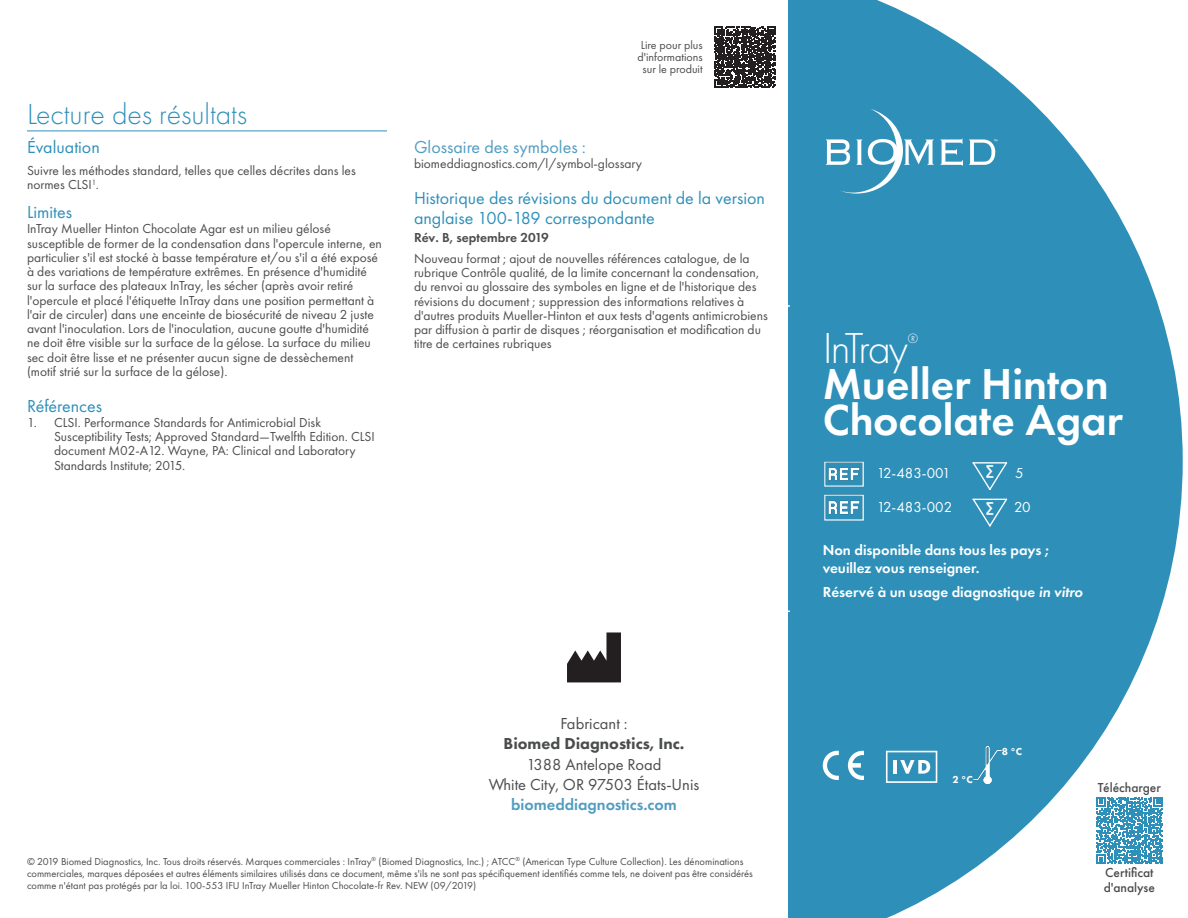
<style>
.page{position:relative;width:1188px;height:918px;background:#fff}
.page>*{position:absolute;margin:0;border:0;box-sizing:border-box;transform-origin:0 0}
.t1{font:600 45px/36px "Futura PT";color:#fff}
.t2{font:300 45px "Futura PT";letter-spacing:-.055em;color:#fff}
.Header_Main{font:300 30px "Futura PT";color:#2e90b9}
.Section_Header{font:18px/19.5px "Futura PT";color:#2e90b9}
.t3{font:18px "Futura PT";color:#529dc1}
.t4{font:16.5px "Futura PT";color:#4b4c4d}
.t5{font:800 16.5px "Futura PT";color:#4b4c4d}
.t6{font:600 16.5px "Futura PT";color:#529dc1}
.t7{font:600 15px/18px "Futura PT";color:#fff}
.t8{font:15px "Futura PT";color:#fff}
.t9{font:700 15px "Calibri";color:#fff}
.t10{font:300 13.95px "Futura PT";color:#fff}
.t11{font:13.5px/14.2px "Futura PT";color:#4b4c4d}
.t12{font:500 13.5px/14.2px "Futura PT";color:#4b4c4d}
.t13{font:600 13.5px "Futura PT";color:#4b4c4d}
.Photo_Caption{font:12px/12px "Futura PT";color:#4b4c4d;text-align:center}
.Photo_Caption-2{font:10.5px/12px "Futura PT";color:#4b4c4d}
.Photo_Caption-3{font:800 10.5px "Futura PT";color:#fff}
.s1{font-family:"Futura PT";font-weight:400}
.s2{font-style:italic}
</style>
<div class="page">
<svg style="left:788px;top:0;width:395px;height:918px;fill:#2e90b9"></svg>
<svg style="left:1096px;top:797px;width:67px;height:67px"></svg>
<svg style="left:940px;top:139px;width:23px;height:27px"></svg>
<svg style="left:826px;top:109px;width:108px;height:85px;background:#51a2c4"></svg>
<svg style="left:969px;top:139px;width:28px;height:26px"></svg>
<svg style="left:715px;top:27px;width:60px;height:60px"></svg>
<hr style="left:27px;top:131px;width:360px;height:1px;background:#2e90b9">
<svg style="left:567px;top:632px;width:54px;height:50px"></svg>
<img style="left:824px;top:461px;width:40px;height:26px">
<img style="left:824px;top:495px;width:40px;height:25px">
<svg style="left:971px;top:461px;width:38px;height:67px;background:#439bc0"></svg>
<img style="left:966px;top:744px;width:43px;height:43px">
<svg style="left:823px;top:751px;width:16px;height:29px"></svg>
<svg style="left:848px;top:751px;width:16px;height:29px"></svg>
<svg style="left:886px;top:751px;width:51px;height:32px"></svg>
<p class="Header_Main" style="left:27px;top:97px;width:222px">Lecture des résultats</p>
<p class="Section_Header" style="left:27px;top:137px;width:74px">Évaluation</p>
<p class="t11" style="left:27px;top:163px;width:330px">Suivre les méthodes standard, telles que celles décrites dans les normes CLSI<sup>1</sup>.</p>
<p class="Section_Header" style="left:27px;top:202px;width:47px">Limites</p>
<p class="t11" style="left:27px;top:222px;width:356px">InTray Mueller Hinton Chocolate Agar est un milieu gélosé susceptible de former de la condensation dans l'opercule interne, en particulier s'il est stocké à basse température et/ou s'il a été exposé à des variations de température extrêmes. En présence d'humidité sur la surface des plateaux InTray, les sécher (après avoir retiré l'opercule et placé l'étiquette InTray dans une position permettant à l'air de circuler) dans une enceinte de biosécurité de niveau 2 juste avant l'inoculation. Lors de l'inoculation, aucune goutte d'humidité ne doit être visible sur la surface de la gélose. La surface du milieu sec doit être lisse et ne présenter aucun signe de dessèchement (motif strié sur la surface de la gélose).</p>
<p class="Section_Header" style="left:27px;top:396px;width:77px">Références</p>
<p class="t11" style="left:54px;top:415px;width:322px;text-indent:-27px">1. CLSI. Performance Standards for Antimicrobial Disk Susceptibility Tests; Approved Standard—Twelfth Edition. CLSI document M02-A12. Wayne, PA: Clinical and Laboratory Standards Institute; 2015.</p>
<p class="Photo_Caption" style="left:637px;top:39px;width:67px">Lire pour plus d'informations sur le produit</p>
<p class="t3" style="left:414px;top:137px;width:173px">Glossaire des symboles :</p>
<p class="t11" style="left:414px;top:157px;width:230px">biomeddiagnostics.com/l/symbol-glossary</p>
<p class="Section_Header" style="left:414px;top:189px;width:352px">Historique des révisions du document de la version anglaise 100-189 correspondante</p>
<p class="t13" style="left:414px;top:229px;width:136px">Rév. B, septembre 2019</p>
<p class="t11" style="left:414px;top:251px;width:355px">Nouveau format ; ajout de nouvelles références catalogue, de la rubrique Contrôle qualité, de la limite concernant la condensation, du renvoi au glossaire des symboles en ligne et de l'historique des révisions du document ; suppression des informations relatives à d'autres produits Mueller-Hinton et aux tests d'agents antimicrobiens par diffusion à partir de disques ; réorganisation et modification du titre de certaines rubriques</p>
<p class="t4" style="left:561px;top:714px;width:68px">Fabricant :</p>
<p class="t5" style="left:504px;top:733px;width:182px">Biomed Diagnostics, Inc.</p>
<p class="t4" style="left:526px;top:754px;width:137px">1388 Antelope Road</p>
<p class="t4" style="left:489px;top:774px;width:212px">White City, OR 97503 États-Unis</p>
<p class="t6" style="left:511px;top:794px;width:167px">biomeddiagnostics.com</p>
<p class="Photo_Caption-2" style="left:27px;top:855px;width:727px">© 2019 Biomed Diagnostics, Inc. Tous droits réservés. Marques commerciales : InTray<sup>®</sup> (Biomed Diagnostics, Inc.) ; ATCC<sup>®</sup> (American Type Culture Collection). Les dénominations commerciales, marques déposées et autres éléments similaires utilisés dans ce document, même s'ils ne sont pas spécifiquement identifiés comme tels, ne doivent pas être considérés comme n'étant pas protégés par la loi. 100-553 IFU InTray Mueller Hinton Chocolate-fr Rev. NEW (09/2019)</p>
<p class="t2" style="left:823px;top:323px;width:87px">InTray</p>
<p class="t10" style="left:908px;top:331px;width:12px">®</p>
<p class="t1" style="left:823px;top:366px;width:302px">Mueller Hinton<br>Chocolate Agar</p>
<p class="t8" style="left:877px;top:464px;width:76px">12-483-001</p>
<p class="t9" style="left:986px;top:460px;width:39px">∑ <span class="s1">5</span></p>
<p class="t8" style="left:877px;top:498px;width:77px">12-483-002</p>
<p class="t9" style="left:986px;top:496px;width:10px">∑</p>
<p class="t8" style="left:1014px;top:498px;width:18px">20</p>
<p class="t7" style="left:823px;top:540px;width:228px">Non disponible dans tous les pays ; veuillez vous renseigner.</p>
<p class="t7" style="left:823px;top:583px;width:262px">Réservé à un usage diagnostique <span class="s2">in vitro</span></p>
<p class="Photo_Caption-3" style="left:952px;top:773px;width:22px">2 °C</p>
<p class="Photo_Caption-3" style="left:1002px;top:744px;width:22px">8 °C</p>
<p class="t12" style="left:1098px;top:780px;width:64px">Télécharger</p>
<p class="t12" style="left:1104px;top:866px;width:53px">Certificat d'analyse</p>
</div>
